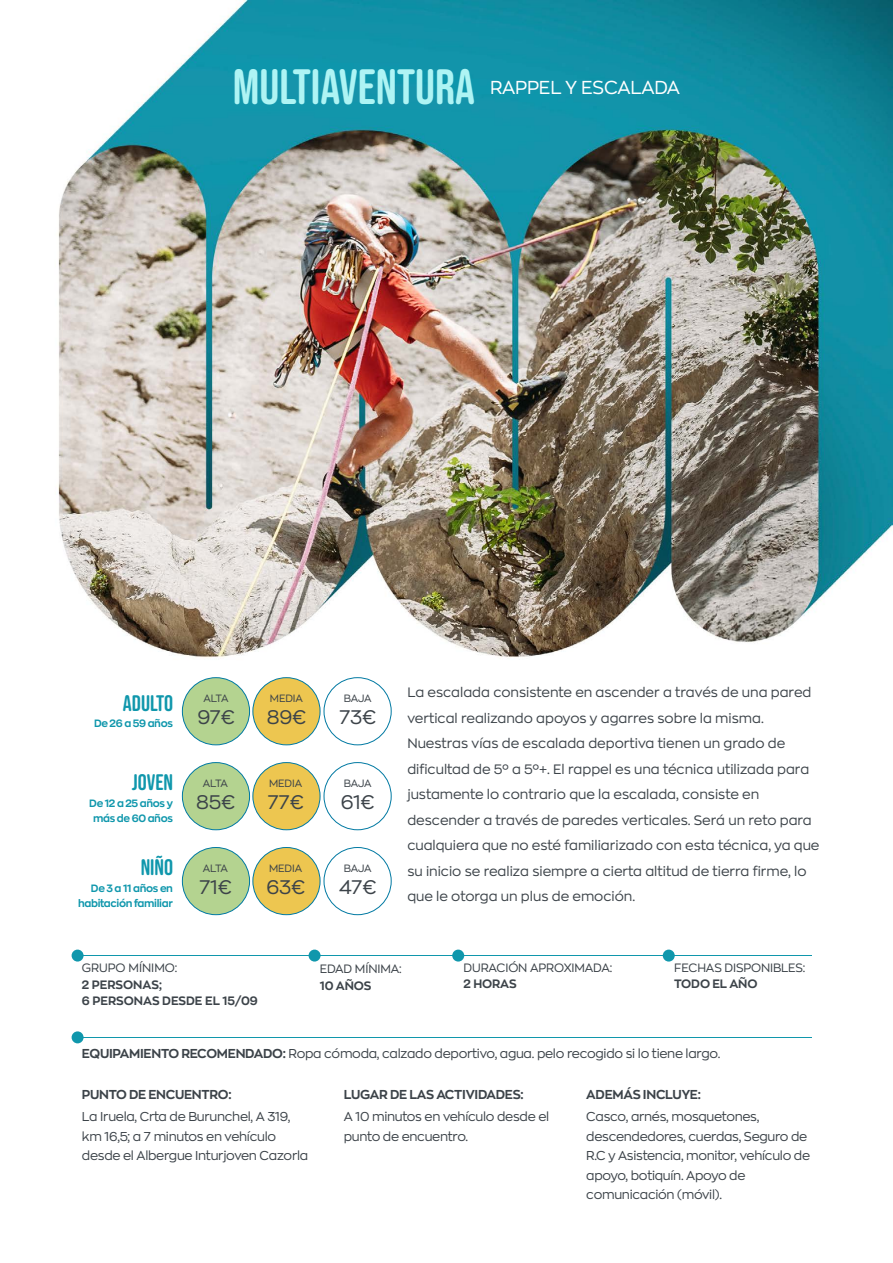
<style>
.page{position:relative;width:893px;height:1263px;background:#fff}
.page>*{position:absolute;margin:0;border:0;box-sizing:border-box;transform-origin:0 0}
.t1{font:49.65px "Bebas Neue Rounded";color:#aef4f4}
.t2{font:22.5px "Bebas Neue Rounded";color:#1097ac}
.t3{font:19.5px "Zona Pro";letter-spacing:-.01em;color:#3c4349}
.t4{font:18.6px "Zona Pro";letter-spacing:-.01em;color:#fff}
.t5{font:13.5px/25.5px "Zona Pro";color:#3c4349}
.t6{font:12.75px/19.5px "Zona Pro";letter-spacing:-.02em;color:#3c4349}
.t7{font:700 12.75px "Zona Pro";letter-spacing:-.02em;color:#3c4349}
.t8{font:12px "Zona Pro";letter-spacing:-.01em;color:#3c4349}
.t9{font:700 12px/16.5px "Zona Pro";color:#3c4349}
.t10{font:700 10.5px/15px "Zona Pro";letter-spacing:-.03em;color:#1097ac;text-align:center}
.t11{font:10.5px "Zona Pro";letter-spacing:-.01em;color:#3c4349}
.s1{font-weight:700}
</style>
<div class="page">
<img style="left:58px;top:0;width:835px;height:678px">
<div style="left:182px;top:678px;width:68px;height:67px;background:#b4d390;border-radius:50%"></div>
<div style="left:182px;top:677px;width:68px;height:68px;border:1px solid #0079a2;border-radius:50%"></div>
<div style="left:253px;top:678px;width:67px;height:67px;background:#edc650;border-radius:50%"></div>
<div style="left:253px;top:677px;width:67px;height:68px;border:1px solid #0079a2;border-radius:50%"></div>
<div style="left:324px;top:677px;width:67px;height:68px;border:1px solid #0079a2;border-radius:50%"></div>
<div style="left:182px;top:762px;width:68px;height:68px;background:#b4d390;border-radius:50%"></div>
<div style="left:182px;top:762px;width:68px;height:68px;border:1px solid #0079a2;border-radius:50%"></div>
<div style="left:253px;top:762px;width:67px;height:68px;background:#edc650;border-radius:50%"></div>
<div style="left:253px;top:762px;width:67px;height:68px;border:1px solid #0079a2;border-radius:50%"></div>
<div style="left:324px;top:762px;width:67px;height:68px;border:1px solid #0079a2;border-radius:50%"></div>
<div style="left:182px;top:847px;width:68px;height:68px;background:#b4d390;border-radius:50%"></div>
<div style="left:182px;top:847px;width:68px;height:68px;border:1px solid #0079a2;border-radius:50%"></div>
<div style="left:253px;top:847px;width:67px;height:68px;background:#edc650;border-radius:50%"></div>
<div style="left:253px;top:847px;width:67px;height:68px;border:1px solid #0079a2;border-radius:50%"></div>
<div style="left:324px;top:847px;width:67px;height:68px;border:1px solid #0079a2;border-radius:50%"></div>
<hr style="left:83px;top:955px;width:728px;height:1px;background:#1097ac">
<hr style="left:83px;top:1037px;width:728px;height:1px;background:#1097ac">
<div style="left:72px;top:949px;width:12px;height:12px;background:#1097ac;border-radius:50%"></div>
<div style="left:309px;top:949px;width:12px;height:12px;background:#1097ac;border-radius:50%"></div>
<div style="left:452px;top:949px;width:12px;height:12px;background:#1097ac;border-radius:50%"></div>
<div style="left:663px;top:949px;width:12px;height:12px;background:#1097ac;border-radius:50%"></div>
<div style="left:72px;top:1031px;width:12px;height:12px;background:#1097ac;border-radius:50%"></div>
<h1 class="t1" style="left:233px;top:59px;width:244px">MULTIAVENTURA</h1>
<h3 class="t4" style="left:490px;top:75px;width:192px">RAPPEL Y ESCALADA</h3>
<h2 class="t2" style="left:123px;top:690px;width:52px">ADULTO</h2>
<p class="t10" style="left:94px;top:715px;width:80px">De 26 a 59 años</p>
<h2 class="t2" style="left:132px;top:769px;width:43px">JOVEN</h2>
<p class="t10" style="left:89px;top:796px;width:85px">De 12 a 25 años y más de 60 años</p>
<h2 class="t2" style="left:141px;top:854px;width:34px">NIÑO</h2>
<p class="t10" style="left:78px;top:880px;width:96px;text-align:right">De 3 a 11 años en habitación familiar</p>
<p class="t11" style="left:203px;top:692px;width:27px">ALTA</p>
<p class="t11" style="left:270px;top:692px;width:35px">MEDIA</p>
<p class="t11" style="left:344px;top:692px;width:29px">BAJA</p>
<h3 class="t3" style="left:197px;top:704px;width:39px">97€</h3>
<h3 class="t3" style="left:267px;top:704px;width:41px">89€</h3>
<h3 class="t3" style="left:339px;top:704px;width:38px">73€</h3>
<p class="t11" style="left:203px;top:777px;width:27px">ALTA</p>
<p class="t11" style="left:269px;top:777px;width:35px">MEDIA</p>
<p class="t11" style="left:344px;top:777px;width:29px">BAJA</p>
<h3 class="t3" style="left:196px;top:789px;width:40px">85€</h3>
<h3 class="t3" style="left:268px;top:789px;width:37px">77€</h3>
<h3 class="t3" style="left:341px;top:789px;width:35px">61€</h3>
<p class="t11" style="left:203px;top:862px;width:27px">ALTA</p>
<p class="t11" style="left:269px;top:862px;width:35px">MEDIA</p>
<p class="t11" style="left:344px;top:862px;width:29px">BAJA</p>
<h3 class="t3" style="left:199px;top:874px;width:33px">71€</h3>
<h3 class="t3" style="left:266px;top:874px;width:40px">63€</h3>
<h3 class="t3" style="left:339px;top:874px;width:38px">47€</h3>
<p class="t5" style="left:407px;top:679px;width:414px">La escalada consistente en ascender a través de una pared vertical realizando apoyos y agarres sobre la misma.<br>Nuestras vías de escalada deportiva tienen un grado de dificultad de 5º a 5º+. El rappel es una técnica utilizada para justamente lo contrario que la escalada, consiste en descender a través de paredes verticales. Será un reto para cualquiera que no esté familiarizado con esta técnica, ya que su inicio se realiza siempre a cierta altitud de tierra firme, lo que le otorga un plus de emoción.</p>
<p class="t8" style="left:82px;top:960px;width:97px">GRUPO MÍNIMO:</p>
<p class="t9" style="left:82px;top:976px;width:177px">2 PERSONAS;<br>6 PERSONAS DESDE EL 15/09</p>
<p class="t8" style="left:320px;top:961px;width:83px">EDAD MÍNIMA:</p>
<p class="t9" style="left:320px;top:977px;width:53px">10 AÑOS</p>
<p class="t8" style="left:464px;top:960px;width:150px">DURACIÓN APROXIMADA:</p>
<p class="t9" style="left:464px;top:975px;width:54px">2 HORAS</p>
<p class="t8" style="left:674px;top:960px;width:133px">FECHAS DISPONIBLES:</p>
<p class="t9" style="left:674px;top:975px;width:85px">TODO EL AÑO</p>
<p class="t6" style="left:82px;top:1043px;width:640px"><span class="s1">EQUIPAMIENTO RECOMENDADO:</span> Ropa cómoda, calzado deportivo, agua. pelo recogido si lo tiene largo.</p>
<p class="t7" style="left:82px;top:1085px;width:151px">PUNTO DE ENCUENTRO:</p>
<p class="t6" style="left:82px;top:1106px;width:228px">La Iruela, Crta de Burunchel, A 319, km 16,5; a 7 minutos en vehículo desde el Albergue Inturjoven Cazorla</p>
<p class="t7" style="left:344px;top:1085px;width:181px">LUGAR DE LAS ACTIVIDADES:</p>
<p class="t6" style="left:344px;top:1106px;width:207px">A 10 minutos en vehículo desde el punto de encuentro.</p>
<p class="t7" style="left:586px;top:1085px;width:116px">ADEMÁS INCLUYE:</p>
<p class="t6" style="left:586px;top:1106px;width:225px">Casco, arnés, mosquetones, descendedores, cuerdas, Seguro de<br>R.C y Asistencia, monitor, vehículo de apoyo, botiquín. Apoyo de comunicación (móvil).</p>
</div>
